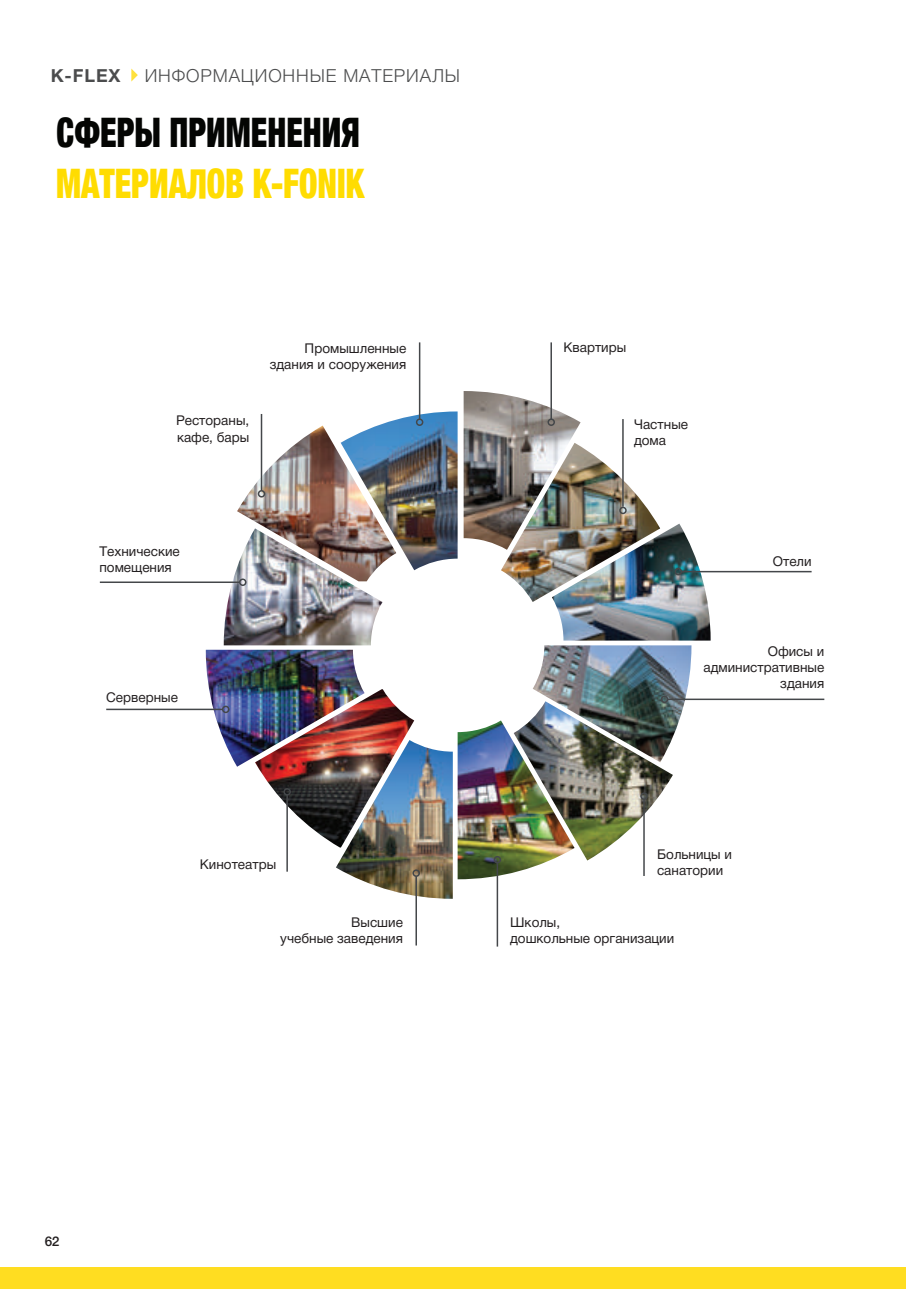
<style>
.page{position:relative;width:906px;height:1289px;background:#fff}
.page>*{position:absolute;margin:0;border:0;box-sizing:border-box;transform-origin:0 0}
.t1{font:900 condensed 40.65px "Helvetica Neue";color:#ffdc01;scale:.81 1}
.t2{font:900 condensed 40.65px "Helvetica Neue";color:#040503;scale:.81 1}
.t3{font:300 18px "Helvetica Neue Cyr";letter-spacing:.05em;color:#4b4c4d}
.t4{font:700 18px "Helvetica Neue Cyr";color:#4b4c4d}
.t5{font:13.5px/16.2px "Helvetica Neue Cyr";color:#231f20}
.t6{font:500 13.5px "Helvetica Neue Cyr";color:#231f20}
</style>
<div class="page">
<div style="left:0;top:1266px;width:906px;height:22px;background:#ffdd21"></div>
<svg style="left:131px;top:69px;width:7px;height:13px"></svg>
<img style="left:257px;top:689px;width:157px;height:156px">
<img style="left:457px;top:720px;width:94px;height:159px">
<img style="left:206px;top:649px;width:158px;height:117px">
<img style="left:533px;top:645px;width:158px;height:92px">
<img style="left:514px;top:701px;width:159px;height:159px">
<img style="left:336px;top:740px;width:117px;height:158px">
<img style="left:501px;top:443px;width:156px;height:159px">
<img style="left:552px;top:523px;width:158px;height:117px">
<img style="left:463px;top:391px;width:117px;height:159px">
<img style="left:224px;top:568px;width:158px;height:77px">
<img style="left:379px;top:411px;width:78px;height:159px">
<img style="left:237px;top:425px;width:159px;height:156px">
<div style="left:547px;top:418px;width:8px;height:8px;border:2px solid #44474a;border-radius:50%"></div>
<div style="left:619px;top:506px;width:7px;height:8px;border:2px solid #44474a;border-radius:50%"></div>
<hr style="left:550px;top:342px;width:2px;height:77px;background:#44474a">
<div style="left:416px;top:418px;width:7px;height:8px;border:2px solid #44474a;border-radius:50%"></div>
<hr style="left:419px;top:342px;width:1px;height:77px;background:#44474a">
<div style="left:283px;top:788px;width:8px;height:7px;border:2px solid #44474a;border-radius:50%"></div>
<hr style="left:286px;top:795px;width:2px;height:76px;background:#44474a">
<div style="left:640px;top:792px;width:8px;height:8px;border:2px solid #44474a;border-radius:50%"></div>
<hr style="left:643px;top:799px;width:2px;height:77px;background:#44474a">
<div style="left:258px;top:490px;width:7px;height:7px;border:2px solid #44474a;border-radius:50%"></div>
<hr style="left:261px;top:414px;width:1px;height:76px;background:#44474a">
<div style="left:493px;top:856px;width:8px;height:7px;border:2px solid #44474a;border-radius:50%"></div>
<hr style="left:496px;top:862px;width:2px;height:84px;background:#44474a">
<div style="left:412px;top:869px;width:8px;height:7px;border:2px solid #44474a;border-radius:50%"></div>
<hr style="left:415px;top:876px;width:2px;height:69px;background:#44474a">
<div style="left:674px;top:568px;width:8px;height:7px;border:2px solid #44474a;border-radius:50%"></div>
<hr style="left:681px;top:571px;width:130px;height:1px;background:#44474a">
<div style="left:661px;top:695px;width:7px;height:8px;border:2px solid #44474a;border-radius:50%"></div>
<hr style="left:667px;top:698px;width:157px;height:2px;background:#44474a">
<div style="left:239px;top:578px;width:7px;height:8px;border:2px solid #44474a;border-radius:50%"></div>
<hr style="left:100px;top:581px;width:140px;height:2px;background:#44474a">
<div style="left:222px;top:705px;width:7px;height:8px;border:2px solid #44474a;border-radius:50%"></div>
<hr style="left:106px;top:708px;width:117px;height:2px;background:#44474a">
<hr style="left:622px;top:419px;width:1px;height:87px;background:#44474a">
<h2 class="t4" style="left:51px;top:65px;width:71px">K-FLEX</h2>
<h2 class="t3" style="left:145px;top:65px;width:317px">ИНФОРМАЦИОННЫЕ МАТЕРИАЛЫ</h2>
<h1 class="t2" style="left:57px;top:108px;width:376px">СФЕРЫ ПРИМЕНЕНИЯ</h1>
<h1 class="t1" style="left:56px;top:158px;width:381px">МАТЕРИАЛОВ K-FONIK</h1>
<p class="t5" style="left:305px;top:340px;width:103px">Промышленные</p>
<p class="t5" style="left:563px;top:339px;width:64px">Квартиры</p>
<p class="t5" style="left:270px;top:356px;width:138px">здания и сооружения</p>
<p class="t5" style="left:176px;top:413px;width:75px">Рестораны, кафе, бары</p>
<p class="t5" style="left:634px;top:416px;width:56px">Частные дома</p>
<p class="t5" style="left:99px;top:543px;width:82px">Технические помещения</p>
<p class="t5" style="left:773px;top:553px;width:40px">Отели</p>
<p class="t5" style="left:106px;top:688px;width:73px">Серверные</p>
<p class="t5" style="left:200px;top:856px;width:78px">Кинотеатры</p>
<p class="t5" style="left:280px;top:913px;width:124px;text-align:right">Высшие<br>учебные заведения</p>
<p class="t5" style="left:703px;top:643px;width:122px;text-align:right">Офисы и административные здания</p>
<p class="t5" style="left:657px;top:846px;width:76px">Больницы и санатории</p>
<p class="t5" style="left:510px;top:913px;width:166px">Школы,<br>дошкольные организации</p>
<p class="t6" style="left:45px;top:1233px;width:17px">62</p>
</div>
